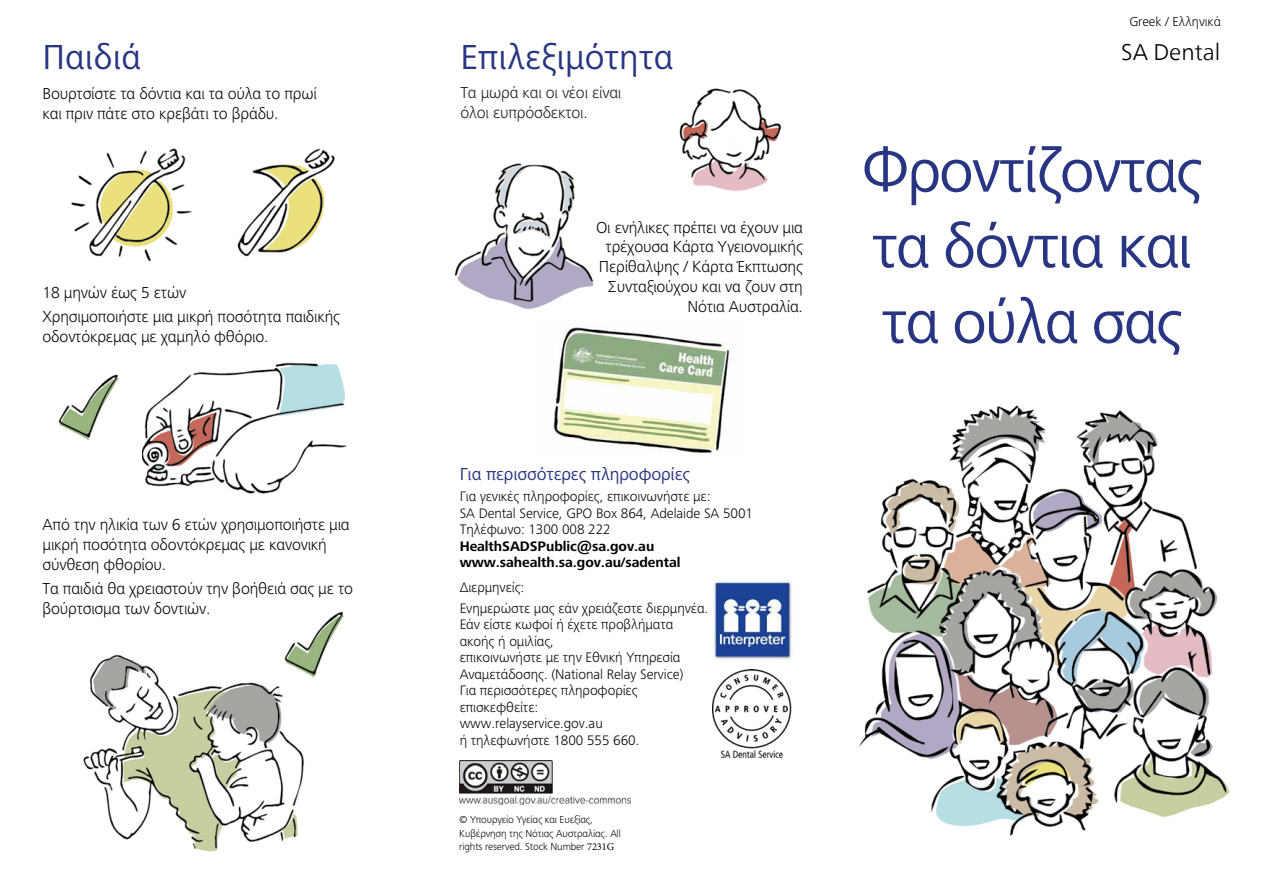
<style>
.page{position:relative;width:1263px;height:893px;background:#fff}
.page>*{position:absolute;margin:0;border:0;box-sizing:border-box;transform-origin:0 0}
.t1{font:63px/75.6px "Frutiger Next LTW1 G";letter-spacing:-.035em;color:#283583}
.t2{font:36px "Frutiger Next LTW1 G";color:#283583}
.t3{font:300 22.5px "Neue Frutiger Vietnamese";color:#000}
.t4{font:18px "Frutiger Next LTW1 G";letter-spacing:-.01em;color:#283583}
.t5{font:300 16.5px/19.8px "Frutiger Next LTW1 G";letter-spacing:-.01em;color:#000}
.t6{font:300 16.5px/19.8px "Frutiger Next LTW1 G";letter-spacing:-.01em;color:#1e1819}
.t7{font:300 14.25px/16.5px "Frutiger Next LTW1 G";letter-spacing:-.005em;color:#000}
.t8{font:700 14.25px/16.5px "Frutiger Next LTW1 G";letter-spacing:-.005em;color:#000}
.t9{font:300 13.5px "Frutiger Next LTW1 G";color:#000}
.t10{font:300 10.5px/13.4px "Frutiger Next LTW1 G";letter-spacing:-.01em;color:#000}
.s1{font-family:"Minion Pro";font-weight:400}
</style>
<div class="page">
<img style="left:454px;top:163px;width:140px;height:147px">
<img style="left:858px;top:405px;width:372px;height:431px">
<img style="left:71px;top:148px;width:121px;height:114px">
<img style="left:142px;top:362px;width:205px;height:132px">
<img style="left:237px;top:148px;width:98px;height:109px">
<img style="left:83px;top:655px;width:221px;height:197px">
<img style="left:713px;top:669px;width:79px;height:90px">
<img style="left:712px;top:579px;width:81px;height:81px">
<img style="left:552px;top:327px;width:178px;height:127px">
<img style="left:679px;top:88px;width:103px;height:103px">
<img style="left:278px;top:612px;width:66px;height:72px">
<img style="left:58px;top:374px;width:61px;height:66px">
<img style="left:459px;top:760px;width:171px;height:44px">
<h2 class="t2" style="left:43px;top:37px;width:100px">Παιδιά</h2>
<p class="t5" style="left:43px;top:84px;width:276px">Βουρτσίστε τα δόντια και τα ούλα το πρωί και πριν πάτε στο κρεβάτι το βράδυ.</p>
<p class="t5" style="left:43px;top:281px;width:299px;line-height:24px">18 μηνών έως 5 ετών<br>Χρησιμοποιήστε μια μικρή ποσότητα παιδικής</p>
<p class="t5" style="left:43px;top:327px;width:227px">οδοντόκρεμας με χαμηλό φθόριο.</p>
<p class="t5" style="left:43px;top:515px;width:309px">Από την ηλικία των 6 ετών χρησιμοποιήστε μια μικρή ποσότητα οδοντόκρεμας με κανονική σύνθεση φθορίου.</p>
<p class="t5" style="left:43px;top:579px;width:312px">Τα παιδιά θα χρειαστούν την βοήθειά σας με το βούρτσισμα των δοντιών.</p>
<h2 class="t2" style="left:460px;top:36px;width:214px">Επιλεξιμότητα</h2>
<p class="t6" style="left:460px;top:83px;width:162px">Τα μωρά και οι νέοι είναι όλοι ευπρόσδεκτοι.</p>
<p class="t5" style="left:596px;top:217px;width:208px;text-align:right">Οι ενήλικες πρέπει να έχουν μια τρέχουσα Κάρτα Υγειονομικής<br>Περίθαλψης / Κάρτα Έκπτωσης<br>Συνταξιούχου και να ζουν στη<br>Νότια Αυστραλία.</p>
<p class="t4" style="left:460px;top:464px;width:232px">Για περισσότερες πληροφορίες</p>
<p class="t7" style="left:460px;top:488px;width:295px">Για γενικές πληροφορίες, επικοινωνήστε με:<br>SA Dental Service, GPO Box 864, Adelaide SA 5001<br>Τηλέφωνο: 1300 008 222</p>
<p class="t8" style="left:460px;top:538px;width:222px">HealthSADSPublic@sa.gov.au www.sahealth.sa.gov.au/sadental</p>
<p class="t7" style="left:460px;top:577px;width:250px;line-height:20.7px">Διερμηνείς:<br>Ενημερώστε μας εάν χρειάζεστε διερμηνέα.</p>
<p class="t7" style="left:460px;top:616px;width:225px">Εάν είστε κωφοί ή έχετε προβλήματα ακοής ή ομιλίας,<br>επικοινωνήστε με την Εθνική Υπηρεσία<br>Αναμετάδοσης. (National Relay Service)<br>Για περισσότερες πληροφορίες επισκεφθείτε: www.relayservice.gov.au<br>ή τηλεφωνήστε 1800 555 660.</p>
<p class="t10" style="left:459px;top:813px;width:163px">© Υπουργείο Υγείας και Ευεξίας,<br>Κυβέρνηση της Νότιας Αυστραλίας. All rights reserved. Stock Number <span class="s1">7231G</span></p>
<p class="t9" style="left:1129px;top:14px;width:93px">Greek / Ελληνικά</p>
<h3 class="t3" style="left:1121px;top:35px;width:101px">SA Dental</h3>
<h1 class="t1" style="left:861px;top:135px;width:343px">Φροντίζοντας τα δόντια και τα ούλα σας</h1>
</div>
